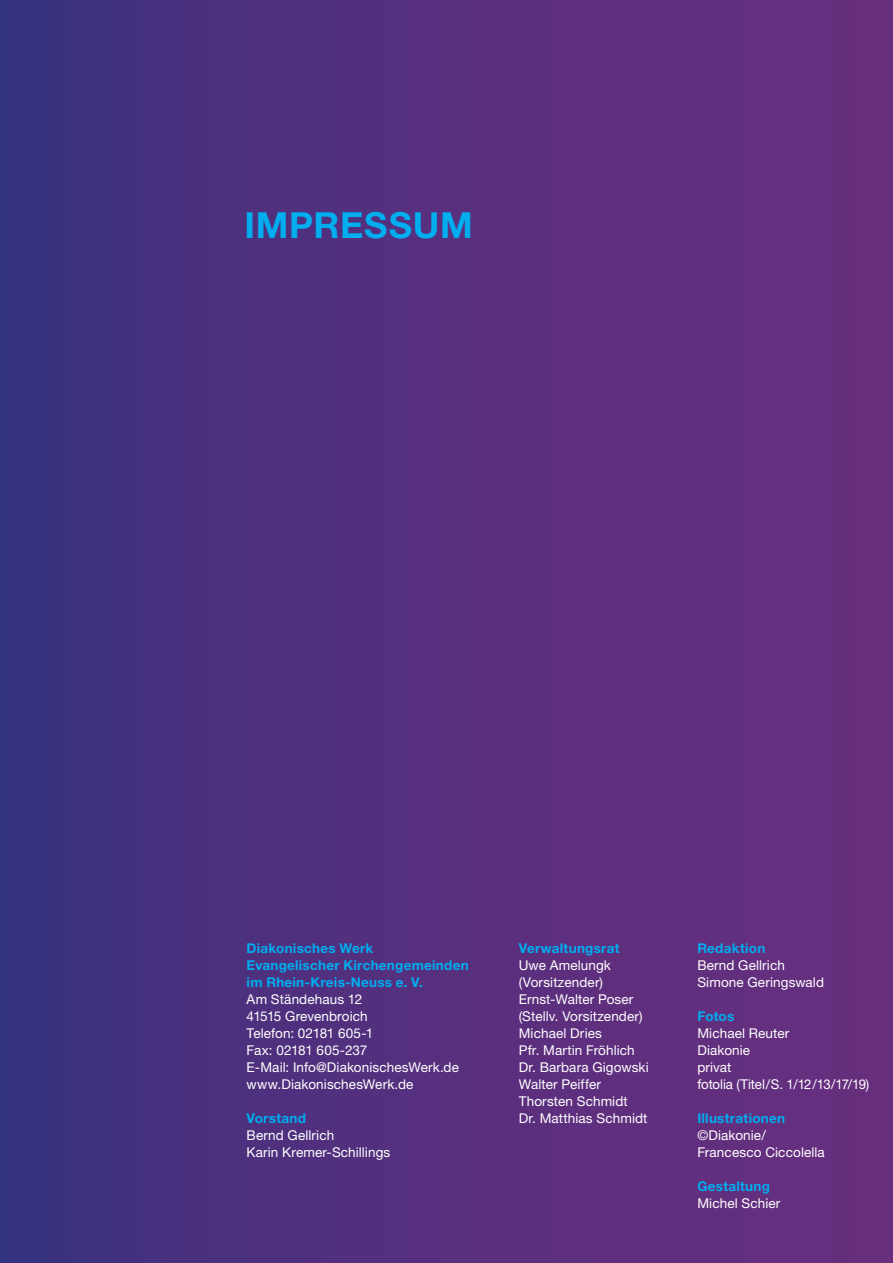
<style>
.page{position:relative;width:893px;height:1263px;background:#fff}
.page>*{position:absolute;margin:0;border:0;box-sizing:border-box;transform-origin:0 0}
.t1{font:700 36px "Helvetica Neue";letter-spacing:.02em;color:#00adef}
.t2{font:13.5px/17px "Helvetica Neue";letter-spacing:.01em;color:#fff}
.t3{font:700 13.5px/17px "Helvetica Neue";letter-spacing:.02em;color:#00adef}
</style>
<div class="page">
<div style="left:0;top:0;width:893px;height:1263px;background:linear-gradient(to right,#3d327f,#6c2e7d)"></div>
<h1 class="t1" style="left:244px;top:203px;width:230px">IMPRESSUM</h1>
<p class="t3" style="left:247px;top:939px;width:224px">Diakonisches Werk<br>Evangelischer Kirchengemeinden im Rhein-Kreis-Neuss e. V.</p>
<p class="t2" style="left:247px;top:990px;width:214px">Am Ständehaus 12<br>41515 Grevenbroich<br>Telefon: 02181 605-1<br>Fax: 02181 605-237<br>E-Mail: Info@DiakonischesWerk.de www.DiakonischesWerk.de</p>
<p class="t3" style="left:247px;top:1109px;width:61px">Vorstand</p>
<p class="t2" style="left:247px;top:1126px;width:145px">Bernd Gellrich<br>Karin Kremer-Schillings</p>
<p class="t3" style="left:519px;top:939px;width:102px">Verwaltungsrat</p>
<p class="t2" style="left:519px;top:956px;width:132px">Uwe Amelungk (Vorsitzender)<br>Ernst-Walter Poser (Stellv. Vorsitzender)<br>Michael Dries<br>Pfr. Martin Fröhlich<br>Dr. Barbara Gigowski<br>Walter Peiffer<br>Thorsten Schmidt<br>Dr. Matthias Schmidt</p>
<p class="t3" style="left:697px;top:939px;width:69px">Redaktion</p>
<p class="t2" style="left:697px;top:956px;width:128px">Bernd Gellrich<br>Simone Geringswald</p>
<p class="t3" style="left:697px;top:1007px;width:38px">Fotos</p>
<p class="t2" style="left:697px;top:1024px;width:174px">Michael Reuter<br>Diakonie<br>privat<br>fotolia (Titel/S. 1/12/13/17/19)</p>
<p class="t3" style="left:697px;top:1109px;width:89px">Illustrationen</p>
<p class="t2" style="left:697px;top:1126px;width:129px">©Diakonie/<br>Francesco Ciccolella</p>
<p class="t3" style="left:697px;top:1177px;width:74px">Gestaltung</p>
<p class="t2" style="left:697px;top:1194px;width:85px">Michel Schier</p>
</div>
